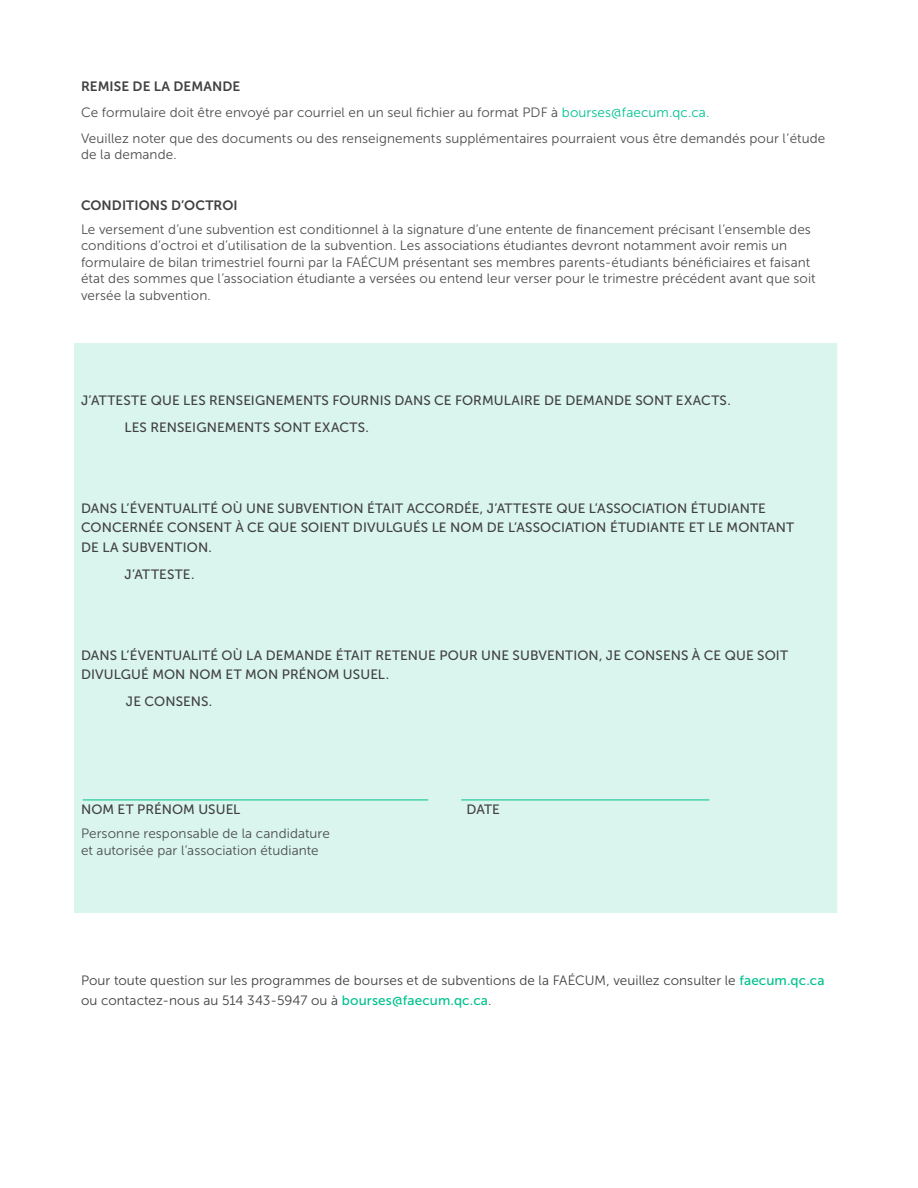
<style>
.page{position:relative;width:918px;height:1188px;background:#fff}
.page>*{position:absolute;margin:0;border:0;box-sizing:border-box;transform-origin:0 0}
.t1{font:13.5px/16.5px "Museo Sans 300";letter-spacing:.005em;color:#4d4d4f}
.t2{font:13.5px/19.5px "Museo Sans 500";letter-spacing:.01em;color:#414042}
.t3{font:13.5px/19.5px "Museo Sans 300";letter-spacing:.005em;color:#414042}
.t4{font:13.5px "Museo Sans 700";letter-spacing:.01em;color:#414042}
.s1{color:#00c292}
.s2{font-family:"Museo Sans 500";color:#00c18f}
</style>
<div class="page">
<div style="left:74px;top:343px;width:763px;height:570px;background:#d9f5ed"></div>
<hr style="left:461px;top:800px;width:248px;height:1px;background:#00c08b">
<hr style="left:83px;top:800px;width:345px;height:1px;background:#00c08b">
<p class="t4" style="left:81px;top:79px;width:161px">REMISE DE LA DEMANDE</p>
<p class="t1" style="left:81px;top:100px;width:746px;line-height:25.5px">Ce formulaire doit être envoyé par courriel en un seul fichier au format PDF à <span class="s1">bourses@faecum.qc.ca.<br></span>Veuillez noter que des documents ou des renseignements supplémentaires pourraient vous être demandés pour l’étude</p>
<p class="t1" style="left:81px;top:147px;width:97px">de la demande.</p>
<p class="t4" style="left:81px;top:198px;width:158px">CONDITIONS D’OCTROI</p>
<p class="t1" style="left:81px;top:221px;width:736px">Le versement d’une subvention est conditionnel à la signature d’une entente de financement précisant l’ensemble des conditions d’octroi et d’utilisation de la subvention. Les associations étudiantes devront notamment avoir remis un formulaire de bilan trimestriel fourni par la FAÉCUM présentant ses membres parents-étudiants bénéficiaires et faisant état des sommes que l’association étudiante a versées ou entend leur verser pour le trimestre précédent avant que soit versée la subvention.</p>
<p class="t2" style="left:124px;top:387px;width:608px;line-height:27px;text-indent:-43px">J’ATTESTE QUE LES RENSEIGNEMENTS FOURNIS DANS CE FORMULAIRE DE DEMANDE SONT EXACTS.<br>LES RENSEIGNEMENTS SONT EXACTS.</p>
<p class="t2" style="left:81px;top:498px;width:715px">DANS L’ÉVENTUALITÉ OÙ UNE SUBVENTION ÉTAIT ACCORDÉE, J’ATTESTE QUE L’ASSOCIATION ÉTUDIANTE<br>CONCERNÉE CONSENT À CE QUE SOIENT DIVULGUÉS LE NOM DE L’ASSOCIATION ÉTUDIANTE ET LE MONTANT<br>DE LA SUBVENTION.</p>
<p class="t2" style="left:124px;top:564px;width:71px">J’ATTESTE.</p>
<p class="t2" style="left:81px;top:645px;width:709px">DANS L’ÉVENTUALITÉ OÙ LA DEMANDE ÉTAIT RETENUE POUR UNE SUBVENTION, JE CONSENS À CE QUE SOIT<br>DIVULGUÉ MON NOM ET MON PRÉNOM USUEL.</p>
<p class="t2" style="left:126px;top:692px;width:88px">JE CONSENS.</p>
<p class="t2" style="left:81px;top:800px;width:161px">NOM ET PRÉNOM USUEL</p>
<p class="t2" style="left:467px;top:800px;width:35px">DATE</p>
<p class="t1" style="left:81px;top:825px;width:250px">Personne responsable de la candidature et autorisée par l’association étudiante</p>
<p class="t3" style="left:81px;top:971px;width:745px">Pour toute question sur les programmes de bourses et de subventions de la FAÉCUM, veuillez consulter le <span class="s2">faecum.qc.ca </span>ou contactez-nous au 514 343-5947 ou à <span class="s2">bourses@faecum.qc.ca</span>.</p>
</div>
